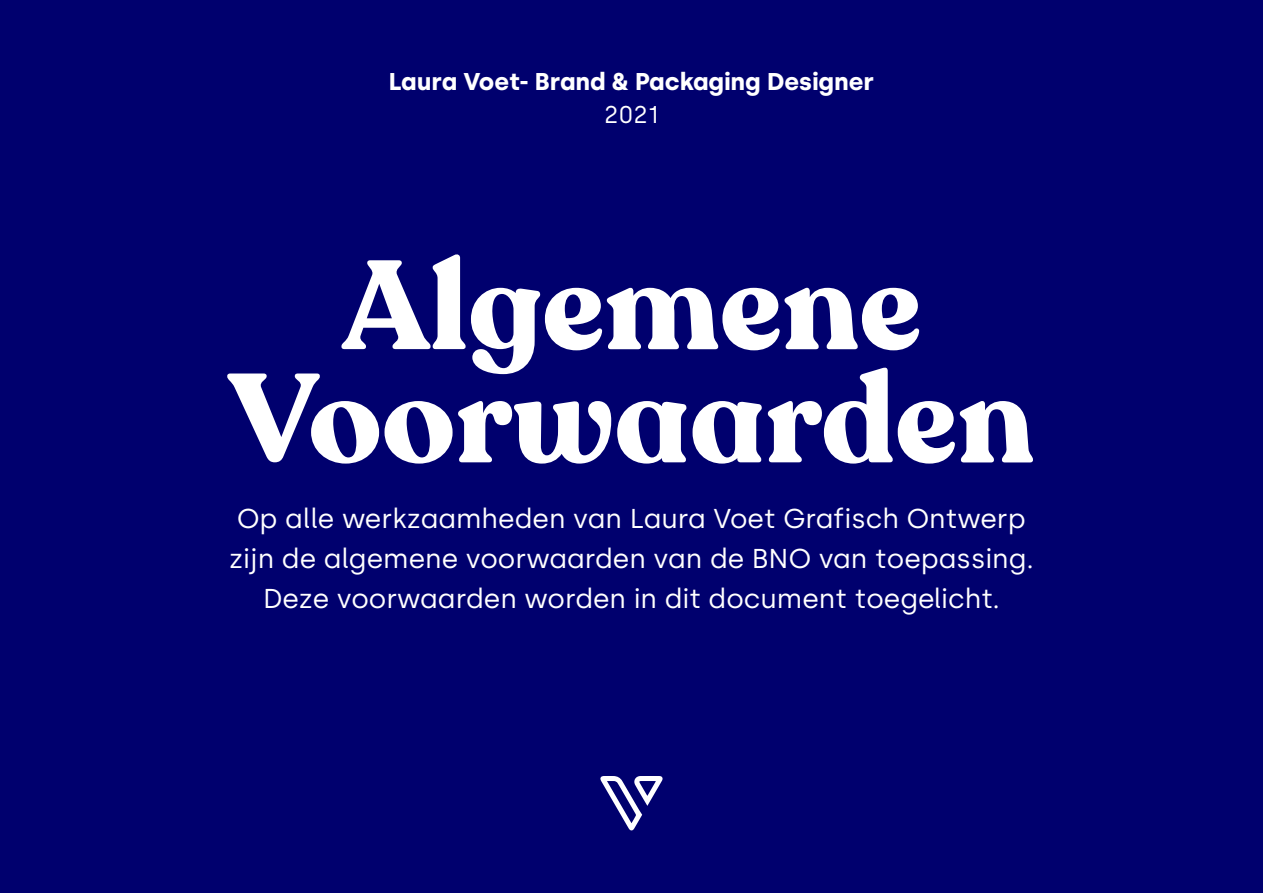
<style>
.page{position:relative;width:1263px;height:893px;background:#00006e}
.page>*{position:absolute;margin:0;border:0;box-sizing:border-box;transform-origin:0 0}
.t1{font:700 125.1px/113.2px "Recoleta Alt";color:#fff;text-align:center}
.t2{font:27.3px/40px "Silka";color:#fff;text-align:center}
.t3{font:700 24.3px "Silka";color:#fff}
.t4{font:24.3px "Silka";color:#fff}
</style>
<div class="page">
<svg style="left:600px;top:776px;width:63px;height:55px"></svg>
<p class="t3" style="left:389px;top:67px;width:487px">Laura Voet- Brand &amp; Packaging Designer</p>
<p class="t4" style="left:604px;top:100px;width:56px">2021</p>
<h1 class="t1" style="left:228px;top:253px;width:807px">Algemene<br>Voorwaarden</h1>
<p class="t2" style="left:229px;top:498px;width:806px">Op alle werkzaamheden van Laura Voet Grafisch Ontwerp zijn de algemene voorwaarden van de BNO van toepassing.<br>Deze voorwaarden worden in dit document toegelicht.</p>
</div>
